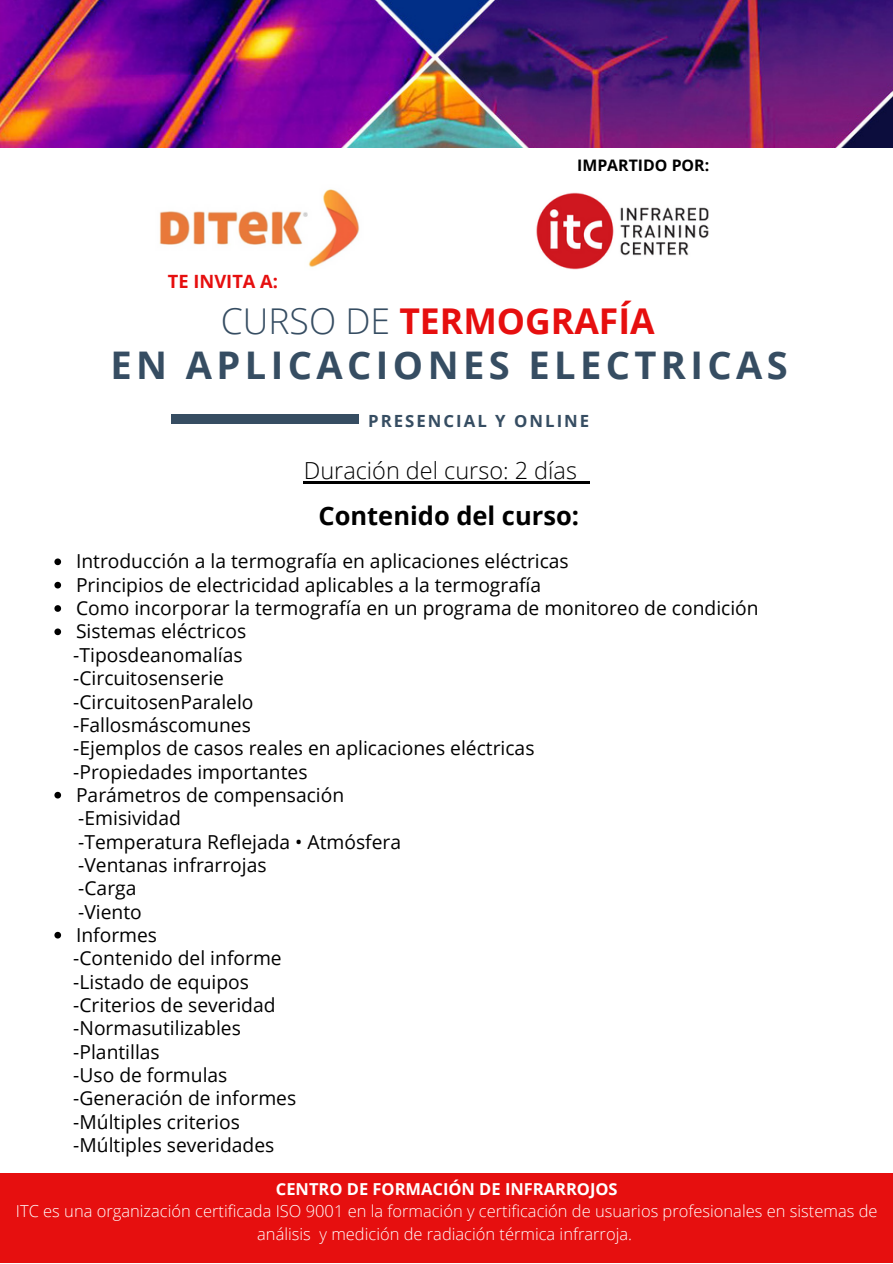
<style>
.page{position:relative;width:893px;height:1264px;background:#fff}
.page>*{position:absolute;margin:0;border:0;box-sizing:border-box;transform-origin:0 0}
.t1{font:700 38.1px "Open Sans";letter-spacing:.115em;color:#364d62}
.t2{font:700 35.55px "Open Sans";color:#e60f0f}
.t3{font:700 25.5px "Open Sans";color:#000}
.t4{font:300 23.4px "Open Sans";color:#000}
.t5{font:19.2px/23.2px "Open Sans";color:#000}
.t6{font:700 18.3px "Open Sans";color:#e60f0f}
.t7{font:700 16.8px "Open Sans";letter-spacing:.12em;color:#364d62}
.t8{font:300 16.5px/22.5px "Open Sans";color:#fff;text-align:center}
.t9{font:700 16.5px "Open Sans";color:#fff}
.t10{font:700 15.9px "Open Sans";color:#000}
.s1{font-weight:300;color:#364d62}
</style>
<div class="page">
<img style="left:0;top:0;width:892px;height:148px">
<div style="left:171px;top:415px;width:103px;height:9px;background:#364d62"></div>
<img style="left:536px;top:192px;width:173px;height:78px">
<img style="left:159px;top:189px;width:201px;height:78px">
<svg style="left:54px;top:558px;width:7px;height:7px"></svg>
<svg style="left:54px;top:582px;width:7px;height:6px"></svg>
<svg style="left:54px;top:605px;width:7px;height:7px"></svg>
<svg style="left:54px;top:628px;width:7px;height:7px"></svg>
<svg style="left:54px;top:791px;width:7px;height:7px"></svg>
<svg style="left:54px;top:931px;width:7px;height:7px"></svg>
<div style="left:0;top:1172px;width:892px;height:90px;background:#e60f0f"></div>
<div style="left:255px;top:415px;width:104px;height:9px;background:#364d62"></div>
<hr style="left:304px;top:481px;width:273px;height:2px;background:#000">
<svg style="left:577px;top:481px;width:12px;height:2px"></svg>
<p class="t6" style="left:168px;top:268px;width:112px">TE INVITA A:</p>
<p class="t10" style="left:577px;top:154px;width:134px">IMPARTIDO POR:</p>
<h2 class="t2" style="left:221px;top:296px;width:435px"><span class="s1">CURSO DE</span> TERMOGRAFÍA</h2>
<h1 class="t1" style="left:110px;top:338px;width:678px">EN APLICACIONES ELECTRICAS</h1>
<p class="t7" style="left:368px;top:409px;width:222px">PRESENCIAL Y ONLINE</p>
<p class="t4" style="left:304px;top:454px;width:274px">Duración del curso: 2 días</p>
<h3 class="t3" style="left:318px;top:498px;width:262px">Contenido del curso:</h3>
<p class="t5" style="left:76px;top:549px;width:684px">Introducción a la termografía en aplicaciones eléctricas<br>Principios de electricidad aplicables a la termografía<br>Como incorporar la termografía en un programa de monitoreo de condición Sistemas eléctricos</p>
<p class="t5" style="left:73px;top:642px;width:462px">-Tiposdeanomalías<br>-Circuitosenserie<br>-CircuitosenParalelo<br>-Fallosmáscomunes<br>-Ejemplos de casos reales en aplicaciones eléctricas -Propiedades importantes</p>
<p class="t5" style="left:78px;top:806px;width:324px">-Emisividad<br>-Temperatura Reflejada • Atmósfera -Ventanas infrarrojas<br>-Carga<br>-Viento</p>
<p class="t5" style="left:73px;top:946px;width:224px">-Contenido del informe -Listado de equipos -Criterios de severidad -Normasutilizables -Plantillas<br>-Uso de formulas -Generación de informes -Mú ltiples criterios<br>-Mú ltiples severidades</p>
<p class="t5" style="left:76px;top:782px;width:270px">Pará metros de compensación</p>
<p class="t5" style="left:76px;top:922px;width:83px">Informes</p>
<p class="t9" style="left:276px;top:1177px;width:343px">CENTRO DE FORMACIÓN DE INFRARROJOS</p>
<p class="t8" style="left:16px;top:1199px;width:863px">ITC es una organización certificada ISO 9001 en la formación y certificación de usuarios profesionales en sistemas de análisis y medición de radiación térmica infrarroja.</p>
</div>
